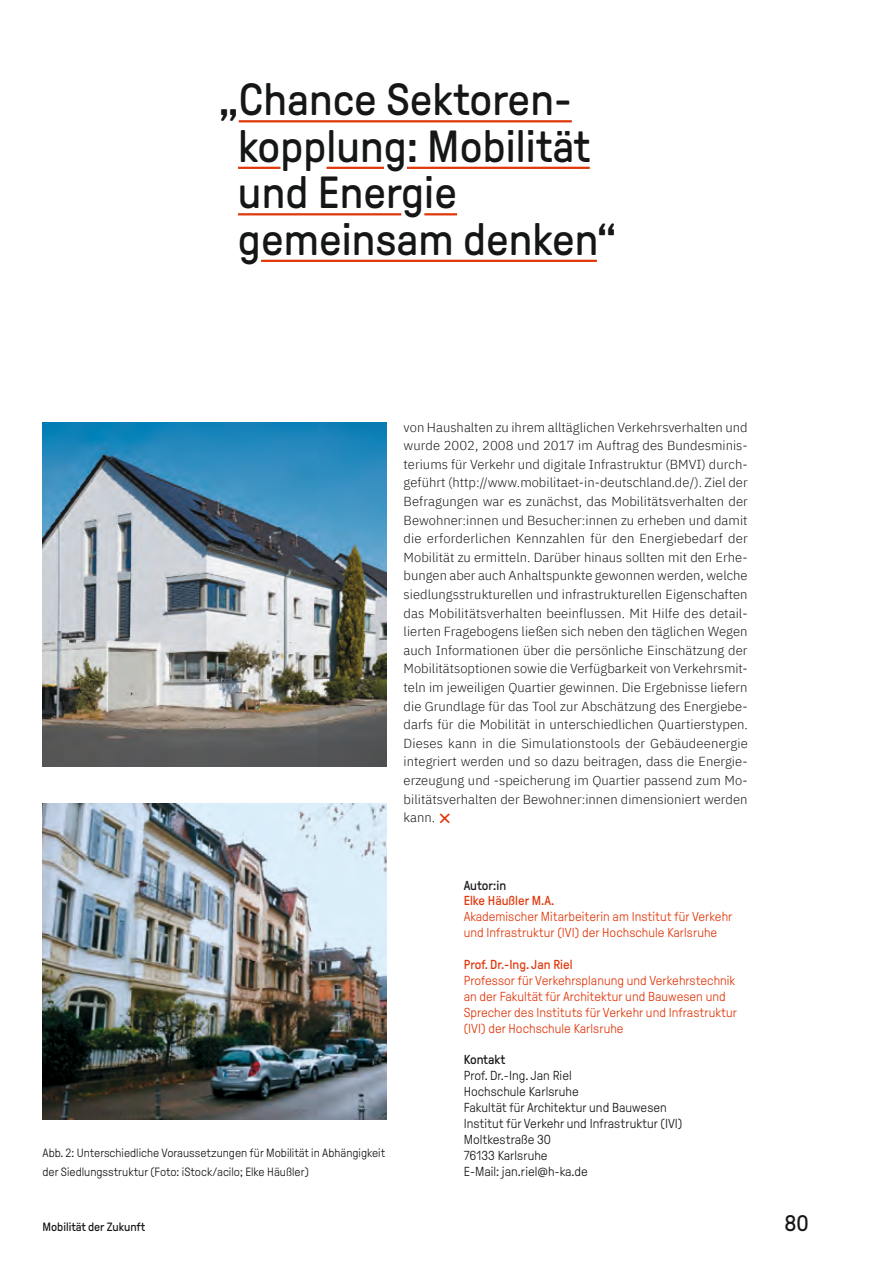
<style>
.page{position:relative;width:893px;height:1263px;background:#fff}
.page>*{position:absolute;margin:0;border:0;box-sizing:border-box;transform-origin:0 0}
.t1{font:45px/46.5px "GT Pressura LG";color:#151616}
.t2{font:22.5px "GT Pressura LG";color:#151616}
.t3{font:300 13.05px/18.6px "IBM Plex Sans";color:#151616;text-align:justify}
.t4{font:300 13.05px/15.9px "GT Pressura LG";color:#e0370b}
.t5{font:300 13.05px/15.9px "GT Pressura LG";color:#151616}
.t6{font:300 12px/18.6px "GT Pressura LG";color:#151616}
.t7{font:12px "GT Pressura LG";color:#151616}
.s1{font-family:"GT Pressura LG";font-size:27px;color:#e0370b}
.s2{font-weight:400;color:#151616}
.s3{font-weight:400}
</style>
<div class="page">
<img style="left:43px;top:804px;width:344px;height:316px">
<img style="left:43px;top:423px;width:344px;height:343px">
<hr style="left:239px;top:120px;width:333px;height:2px;background:#e0370b">
<hr style="left:238px;top:167px;width:42px;height:2px;background:#e0370b">
<hr style="left:327px;top:167px;width:57px;height:2px;background:#e0370b">
<hr style="left:407px;top:167px;width:183px;height:2px;background:#e0370b">
<hr style="left:238px;top:213px;width:163px;height:2px;background:#e0370b">
<hr style="left:424px;top:213px;width:33px;height:2px;background:#e0370b">
<hr style="left:261px;top:260px;width:336px;height:2px;background:#e0370b">
<p class="t1" style="left:238px;top:77px;width:380px;text-indent:-19px">„Chance Sektoren&shy;kopplung: Mobilität und Energie gemeinsam denken“</p>
<p class="t3" style="left:404px;top:416px;width:346px">von Haushalten zu ihrem alltäglichen Verkehrsverhalten und wurde 2002, 2008 und 2017 im Auftrag des Bundesminis&shy;teriums für Verkehr und digitale Infrastruktur (BMVI) durch&shy;geführt (http://www.mobilitaet-in-deutschland.de/). Ziel der Befragungen war es zunächst, das Mobilitätsverhalten der Bewohner:innen und Besucher:innen zu erheben und damit die erforderlichen Kennzahlen für den Energiebedarf der Mobilität zu ermitteln. Darüber hinaus sollten mit den Erhe&shy;bungen aber auch Anhaltspunkte gewonnen werden, welche siedlungsstrukturellen und infrastrukturellen Eigenschaften das Mobilitätsverhalten beeinflussen. Mit Hilfe des detail&shy;lierten Fragebogens ließen sich neben den täglichen Wegen auch Informationen über die persönliche Einschätzung der Mobilitätsoptionen sowie die Verfügbarkeit von Verkehrsmit&shy;teln im jeweiligen Quartier gewinnen. Die Ergebnisse liefern die Grundlage für das Tool zur Abschätzung des Energiebe&shy;darfs für die Mobilität in unterschiedlichen Quartierstypen.<br>Dieses kann in die Simulationstools der Gebäudeenergie integriert werden und so dazu beitragen, dass die Energie&shy;erzeugung und -speicherung im Quartier passend zum Mo&shy;bilitätsverhalten der Bewohner:innen dimensioniert werden kann. <span class="s1">×</span></p>
<p class="t6" style="left:43px;top:1144px;width:344px">Abb. 2: Unterschiedliche Voraussetzungen für Mobilität in Abhängigkeit der Siedlungsstruktur (Foto: iStock/acilo; Elke Häußler)</p>
<p class="t4" style="left:464px;top:877px;width:270px"><span class="s2">Autor:in<br></span><span class="s3">Elke Häußler M.A.<br></span>Akademischer Mitarbeiterin am Institut für Verkehr und Infrastruktur (IVI) der Hochschule Karlsruhe</p>
<p class="t4" style="left:464px;top:957px;width:275px"><span class="s3">Prof. Dr.-Ing. Jan Riel<br></span>Professor für Verkehrsplanung und Verkehrstechnik an der Fakultät für Architektur und Bauwesen und Sprecher des Instituts für Verkehr und Infrastruktur (IVI) der Hochschule Karlsruhe</p>
<p class="t5" style="left:464px;top:1052px;width:220px"><span class="s3">Kontakt<br></span>Prof. Dr.-Ing. Jan Riel<br>Hochschule Karlsruhe<br>Fakultät für Architektur und Bauwesen<br>Institut für Verkehr und Infrastruktur (IVI)<br>Moltkestraße 30<br>76133 Karlsruhe<br>E-Mail: jan.riel@h-ka.de</p>
<p class="t7" style="left:43px;top:1221px;width:104px">Mobilität der Zukunft</p>
<p class="t2" style="left:785px;top:1211px;width:26px">80</p>
</div>
